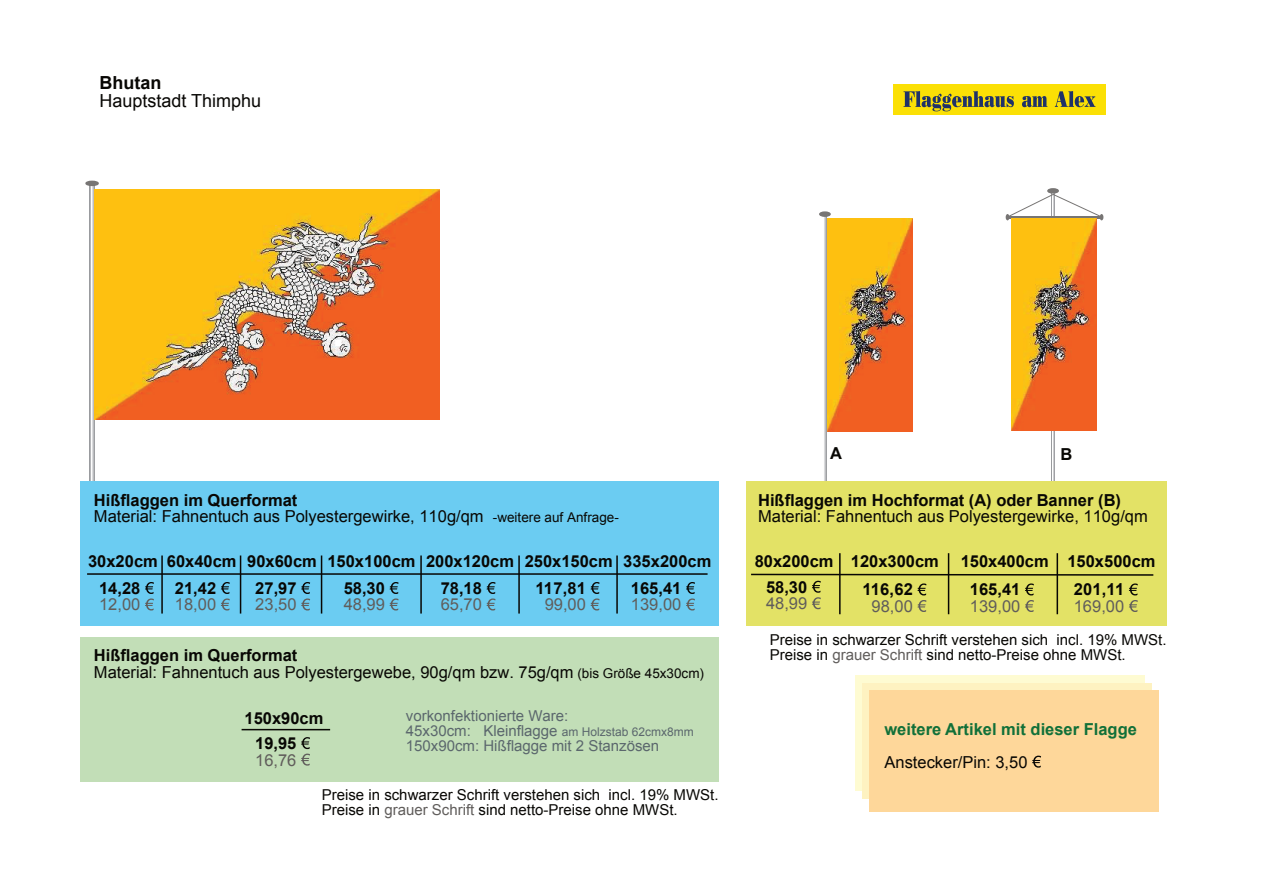
<style>
.page{position:relative;width:1263px;height:894px;background:#fff}
.page>*{position:absolute;margin:0;border:0;box-sizing:border-box;transform-origin:0 0}
.t1{font:18px "Arial";color:#080704}
.t2{font:700 18px "Arial";color:#080704}
.t3{font:16.5px/16.5px "Arial";color:#080704}
.t4{font:700 16.5px/26.5px "Arial";color:#080704}
.t5{font:16.5px "Arial";color:#605d5b}
.t6{font:700 16.5px "Arial";color:#117039}
.t7{font:15px/15px "Arial";color:#080704}
.t8{font:15px/15px "Arial";color:#5b676d}
.s1{font-weight:700}
.s2{font-size:13.5px}
.s3{font-size:12px}
.s4{color:#605d5b}
</style>
<div class="page">
<svg style="left:824px;top:217px;width:3px;height:264px"></svg>
<svg style="left:819px;top:211px;width:12px;height:6px"></svg>
<svg style="left:90px;top:186px;width:4px;height:295px"></svg>
<svg style="left:85px;top:180px;width:14px;height:6px"></svg>
<svg style="left:1051px;top:193px;width:4px;height:288px"></svg>
<svg style="left:1047px;top:188px;width:12px;height:5px"></svg>
<svg style="left:1006px;top:194px;width:97px;height:26px"></svg>
<div style="left:855px;top:675px;width:289px;height:115px;background:#fefbd2"></div>
<div style="left:862px;top:682px;width:290px;height:116px;background:#fef2c1"></div>
<div style="left:869px;top:690px;width:290px;height:122px;background:#fed79a"></div>
<svg style="left:1032px;top:755px;width:9px;height:12px"></svg>
<div style="left:81px;top:637px;width:638px;height:144px;background:#c2deb7"></div>
<hr style="left:242px;top:728px;width:88px;height:2px;background:#080704">
<svg style="left:301px;top:737px;width:9px;height:28px"></svg>
<div style="left:81px;top:481px;width:638px;height:145px;background:#6bccf2"></div>
<hr style="left:87px;top:573px;width:621px;height:1px;background:#080704">
<hr style="left:161px;top:555px;width:2px;height:58px;background:#080704">
<hr style="left:240px;top:555px;width:1px;height:58px;background:#080704">
<hr style="left:321px;top:555px;width:1px;height:58px;background:#080704">
<hr style="left:420px;top:555px;width:2px;height:58px;background:#080704">
<hr style="left:518px;top:555px;width:2px;height:58px;background:#080704">
<hr style="left:616px;top:555px;width:2px;height:58px;background:#080704">
<svg style="left:145px;top:582px;width:9px;height:28px"></svg>
<svg style="left:221px;top:582px;width:9px;height:28px"></svg>
<svg style="left:301px;top:582px;width:9px;height:28px"></svg>
<svg style="left:487px;top:582px;width:9px;height:28px"></svg>
<svg style="left:591px;top:582px;width:9px;height:28px"></svg>
<svg style="left:686px;top:582px;width:9px;height:28px"></svg>
<svg style="left:390px;top:582px;width:9px;height:28px"></svg>
<div style="left:746px;top:481px;width:420px;height:145px;background:#e3e266"></div>
<hr style="left:839px;top:553px;width:2px;height:61px;background:#080704">
<hr style="left:948px;top:553px;width:1px;height:61px;background:#080704">
<hr style="left:1057px;top:553px;width:1px;height:61px;background:#080704">
<svg style="left:751px;top:572px;width:403px;height:39px"></svg>
<img style="left:95px;top:189px;width:344px;height:230px">
<img style="left:828px;top:219px;width:84px;height:212px">
<img style="left:1012px;top:218px;width:84px;height:213px">
<div style="left:893px;top:84px;width:213px;height:31px;background:#fbe005"></div>
<svg style="left:904px;top:91px;width:110px;height:20px"></svg>
<svg style="left:1022px;top:96px;width:25px;height:11px"></svg>
<svg style="left:1055px;top:91px;width:40px;height:16px"></svg>
<p class="t2" style="left:99px;top:75px;width:63px">Bhutan</p>
<p class="t1" style="left:99px;top:93px;width:163px">Hauptstadt Thimphu</p>
<p class="t3" style="left:94px;top:493px;width:526px"><span class="s1">Hißflaggen im Querformat<br></span>Material: Fahnentuch aus Polyestergewirke, 110g/qm <span class="s2">-weitere auf Anfrage-</span></p>
<p class="t4" style="left:344px;top:549px;width:369px;text-indent:-256px">30x20cm 60x40cm 90x60cm 150x100cm 200x120cm 250x150cm 335x200cm<br>58,30</p>
<p class="t5" style="left:344px;top:598px;width:43px">48,99</p>
<p class="t4" style="left:99px;top:576px;width:43px">14,28</p>
<p class="t5" style="left:99px;top:598px;width:43px">12,00</p>
<p class="t4" style="left:175px;top:576px;width:43px">21,42</p>
<p class="t5" style="left:175px;top:598px;width:43px">18,00</p>
<p class="t4" style="left:255px;top:576px;width:43px">27,97</p>
<p class="t5" style="left:255px;top:598px;width:43px">23,50</p>
<p class="t4" style="left:441px;top:576px;width:43px">78,18</p>
<p class="t5" style="left:441px;top:598px;width:43px">65,70</p>
<p class="t4" style="left:536px;top:576px;width:52px">117,81</p>
<p class="t5" style="left:545px;top:598px;width:43px">99,00</p>
<p class="t4" style="left:631px;top:576px;width:52px">165,41</p>
<p class="t5" style="left:631px;top:598px;width:52px">139,00</p>
<p class="t3" style="left:94px;top:648px;width:612px"><span class="s1">Hißflaggen im Querformat<br></span>Material: Fahnentuch aus Polyestergewebe, 90g/qm bzw. 75g/qm <span class="s2">(bis Größe 45x30cm)</span></p>
<p class="t4" style="left:245px;top:706px;width:80px">150x90cm</p>
<p class="t4" style="left:255px;top:731px;width:43px">19,95</p>
<p class="t5" style="left:255px;top:753px;width:43px">16,76</p>
<p class="t8" style="left:406px;top:709px;width:289px">vorkonfektionierte Ware:<br>45x30cm: Kleinflagge <span class="s3">am Holzstab 62cmx8mm<br></span>150x90cm: Hißflagge mit 2 Stanzösen</p>
<p class="t7" style="left:322px;top:788px;width:398px">Preise in schwarzer Schrift verstehen sich incl. 19% MWSt.<br>Preise in <span class="s4">grauer Schrift</span> sind netto-Preise ohne MWSt.</p>
<p class="t4" style="left:830px;top:441px;width:13px">A</p>
<p class="t4" style="left:1061px;top:442px;width:13px">B</p>
<p class="t4" style="left:758px;top:488px;width:364px">Hißflaggen im Hochformat (A) oder Banner (B)</p>
<p class="t3" style="left:758px;top:509px;width:391px">Material: Fahnentuch aus Polyestergewirke, 110g/qm</p>
<p class="t4" style="left:755px;top:549px;width:186px">80x200cm 120x300cm</p>
<p class="t4" style="left:961px;top:549px;width:196px">150x400cm 150x500cm</p>
<p class="t4" style="left:862px;top:577px;width:52px">116,62</p>
<p class="t5" style="left:872px;top:599px;width:43px">98,00</p>
<p class="t4" style="left:766px;top:575px;width:43px">58,30</p>
<p class="t5" style="left:766px;top:597px;width:43px">48,99</p>
<p class="t4" style="left:970px;top:577px;width:52px">165,41</p>
<p class="t5" style="left:970px;top:599px;width:52px">139,00</p>
<p class="t4" style="left:1074px;top:577px;width:52px">201,11</p>
<p class="t5" style="left:1074px;top:599px;width:52px">169,00</p>
<p class="t7" style="left:770px;top:633px;width:398px">Preise in schwarzer Schrift verstehen sich incl. 19% MWSt.<br>Preise in <span class="s4">grauer Schrift</span> sind netto-Preise ohne MWSt.</p>
<p class="t6" style="left:884px;top:722px;width:254px">weitere Artikel mit dieser Flagge</p>
<p class="t3" style="left:884px;top:754px;width:145px">Anstecker/Pin: 3,50</p>
</div>
